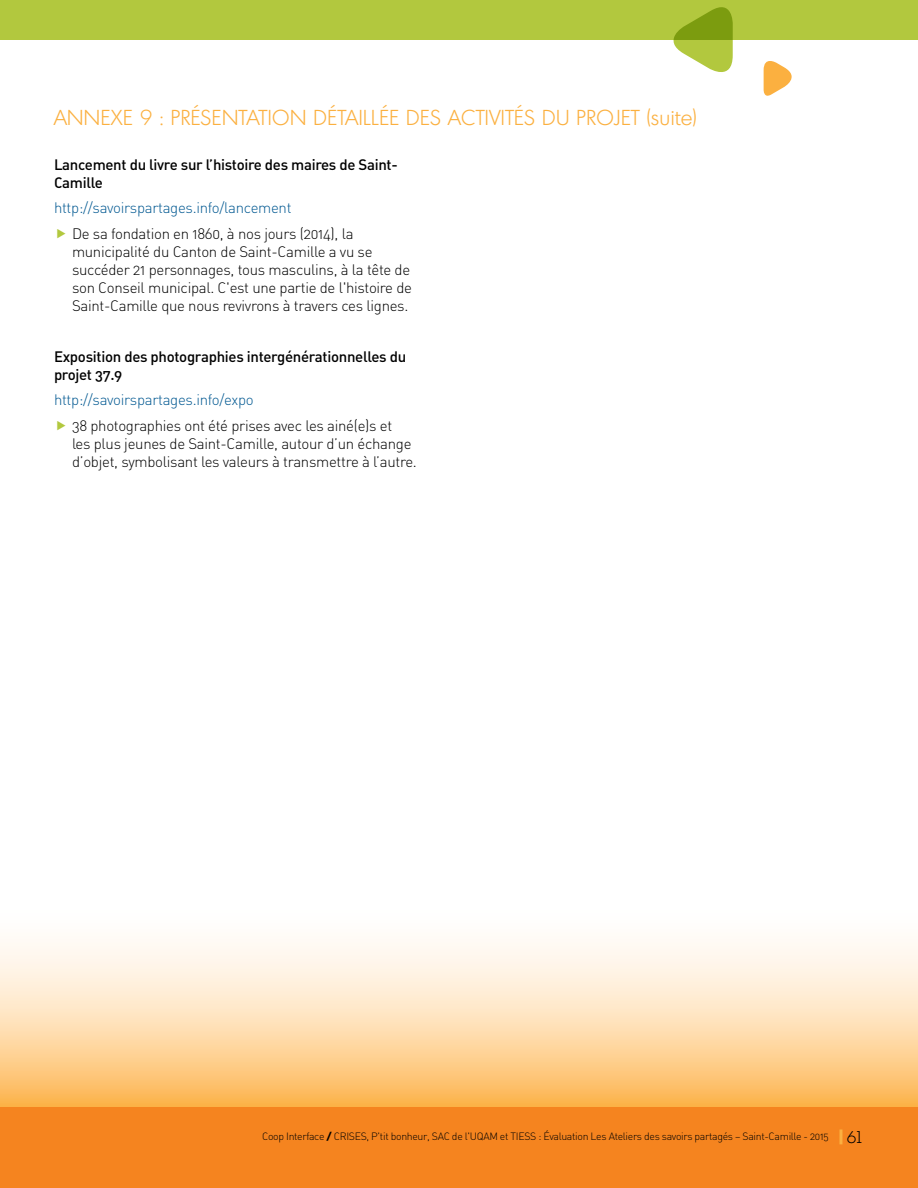
<style>
.page{position:relative;width:918px;height:1188px;background:#fff}
.page>*{position:absolute;margin:0;border:0;box-sizing:border-box;transform-origin:0 0}
.t1{font:300 21px "Montreal TS";letter-spacing:.025em;color:#fbb040}
.t2{font:300 16.5px "Montreal TS";color:#000}
.t3{font:15px/18px "DIN Light Alternate";letter-spacing:-.02em;color:#000}
.t4{font:15px/18px "DIN Medium Alternate";letter-spacing:-.02em;color:#000}
.t5{font:15px "DIN Light Alternate";letter-spacing:-.02em;color:#005891}
.t6{font:10.5px "DIN Light Alternate";letter-spacing:-.03em;color:#000}
.s1{font-family:"DIN Bold Alternate"}
</style>
<div class="page">
<svg style="left:0;top:942px;width:918px;height:165px;background:#feddaf"></svg>
<div style="left:0;top:0;width:918px;height:40px;background:#b2c83e"></div>
<div style="left:0;top:1107px;width:918px;height:81px;background:#f5841f"></div>
<hr style="left:839px;top:1130px;width:3px;height:14px;background:#fbb040">
<svg style="left:764px;top:61px;width:28px;height:35px"></svg>
<svg style="left:673px;top:7px;width:60px;height:65px"></svg>
<h1 class="t1" style="left:54px;top:104px;width:644px">ANNEXE 9 : PRÉSENTATION DÉTAILLÉE DES ACTIVITÉS DU PROJET (suite)</h1>
<p class="t4" style="left:54px;top:155px;width:345px">Lancement du livre sur l’histoire des maires de Saint-<br>Camille</p>
<p class="t5" style="left:54px;top:199px;width:239px">http://savoirspartages.info/lancement</p>
<p class="t3" style="left:72px;top:224px;width:342px">De sa fondation en 1860, à nos jours (2014), la municipalité du Canton de Saint-Camille a vu se succéder 21 personnages, tous masculins, à la tête de son Conseil municipal. C'est une partie de l'histoire de Saint-Camille que nous revivrons à travers ces lignes.</p>
<p class="t4" style="left:54px;top:347px;width:354px">Exposition des photographies intergénérationnelles du projet 37.9</p>
<p class="t5" style="left:54px;top:391px;width:201px">http://savoirspartages.info/expo</p>
<p class="t3" style="left:72px;top:416px;width:346px">38 photographies ont été prises avec les ainé(e)s et<br>les plus jeunes de Saint-Camille, autour d’un échange d’objet, symbolisant les valeurs à transmettre à l’autre.</p>
<p class="t6" style="left:262px;top:1130px;width:568px">Coop Interface <span class="s1">/</span> CRISES, P'tit bonheur, SAC de l'UQAM et TIESS : Évaluation Les Ateliers des savoirs partagés – Saint-Camille - 2015</p>
<p class="t2" style="left:847px;top:1127px;width:19px">61</p>
</div>
